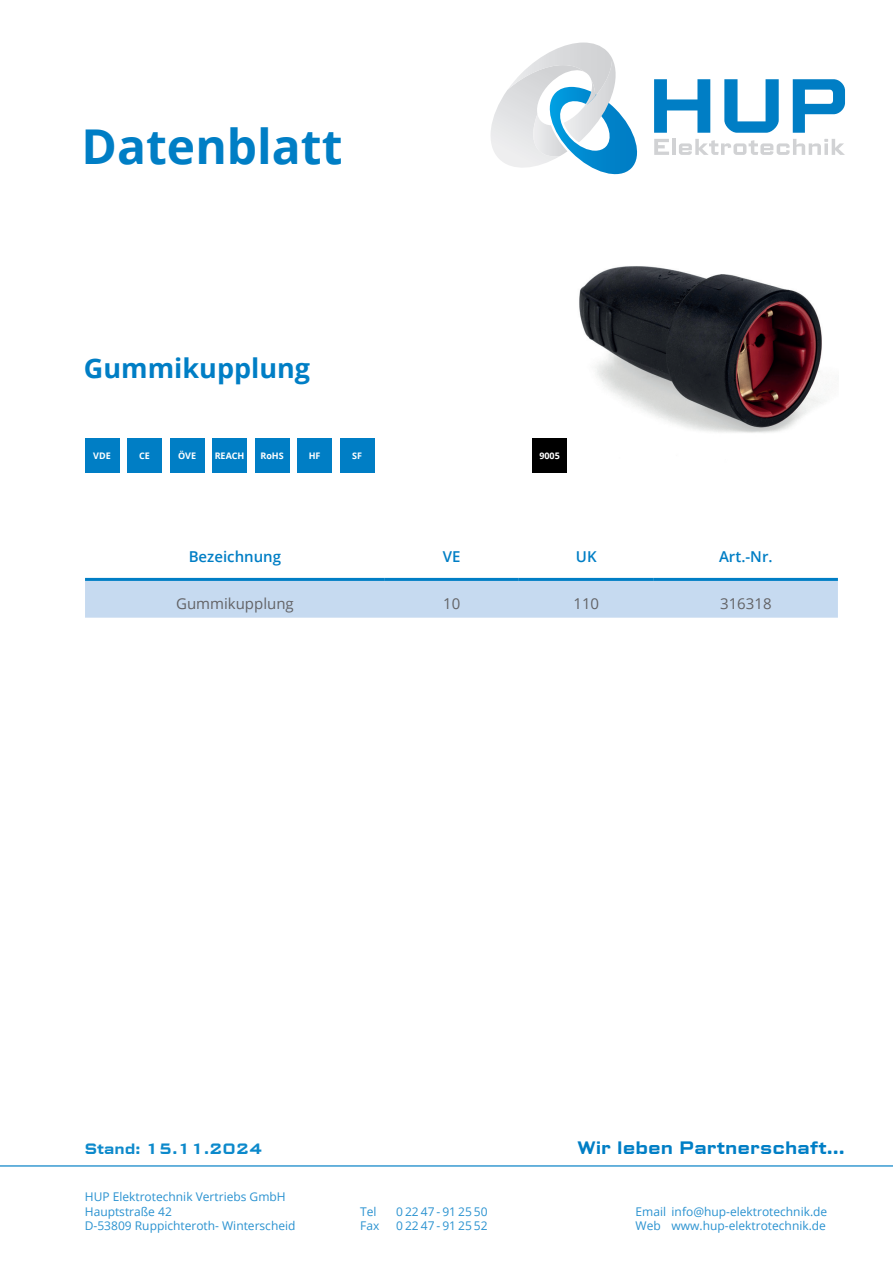
<style>
.page{position:relative;width:893px;height:1263px;background:#fff}
.page>*{position:absolute;margin:0;border:0;box-sizing:border-box;transform-origin:0 0}
.t1{font:700 48px "Open Sans";color:#007ec5}
.t2{font:700 27px "Open Sans";color:#007ec5}
.t3{font:700 18px "Bank Gothic Pro";color:#007ec5}
.t4{font:15px "Open Sans";color:#636366}
.t5{font:600 15px "Open Sans";color:#007ec5}
.t6{font:700 15px "Bank Gothic Pro";color:#0c89cb}
.t7{font:12px/14.4px "Open Sans";color:#2a92d0}
.t8{font:700 9px "Open Sans";color:#fff}
</style>
<div class="page">
<img style="left:579px;top:266px;width:246px;height:167px">
<svg style="left:0;top:1165px;width:893px;height:2px;background:#68b2dc"></svg>
<svg style="left:654px;top:79px;width:56px;height:54px"></svg>
<svg style="left:724px;top:79px;width:55px;height:54px"></svg>
<svg style="left:793px;top:79px;width:52px;height:54px"></svg>
<svg style="left:654px;top:139px;width:15px;height:16px"></svg>
<hr style="left:672px;top:139px;width:3px;height:16px;background:#d1d2d4">
<svg style="left:679px;top:139px;width:166px;height:16px"></svg>
<svg style="left:491px;top:43px;width:146px;height:132px"></svg>
<div style="left:128px;top:438px;width:34px;height:34px;background:#007ec5"></div>
<div style="left:255px;top:438px;width:34px;height:34px;background:#007ec5"></div>
<div style="left:298px;top:438px;width:34px;height:34px;background:#007ec5"></div>
<div style="left:340px;top:438px;width:34px;height:34px;background:#007ec5"></div>
<div style="left:85px;top:438px;width:34px;height:34px;background:#007ec5"></div>
<div style="left:213px;top:438px;width:34px;height:34px;background:#007ec5"></div>
<div style="left:170px;top:438px;width:34px;height:34px;background:#007ec5"></div>
<div style="left:533px;top:438px;width:34px;height:34px;background:#000"></div>
<div style="left:85px;top:577px;width:753px;height:41px;background:#c6daf0"></div>
<hr style="left:85px;top:578px;width:300px;height:3px;background:#007ec5">
<hr style="left:385px;top:578px;width:134px;height:3px;background:#007ec5">
<hr style="left:519px;top:578px;width:135px;height:3px;background:#007ec5">
<hr style="left:654px;top:578px;width:184px;height:3px;background:#007ec5">
<h1 class="t1" style="left:82px;top:112px;width:262px">Datenblatt</h1>
<h2 class="t2" style="left:84px;top:349px;width:228px">Gummikupplung</h2>
<p class="t8" style="left:93px;top:449px;width:19px">VDE</p>
<p class="t8" style="left:139px;top:449px;width:12px">CE</p>
<p class="t8" style="left:178px;top:449px;width:20px">ÖVE</p>
<p class="t8" style="left:215px;top:449px;width:31px">REACH</p>
<p class="t8" style="left:260px;top:449px;width:25px">RoHS</p>
<p class="t8" style="left:309px;top:449px;width:13px">HF</p>
<p class="t8" style="left:352px;top:449px;width:11px">SF</p>
<p class="t8" style="left:539px;top:449px;width:22px">9005</p>
<p class="t5" style="left:189px;top:546px;width:94px">Bezeichnung</p>
<p class="t5" style="left:443px;top:546px;width:19px">VE</p>
<p class="t5" style="left:576px;top:546px;width:22px">UK</p>
<p class="t5" style="left:719px;top:546px;width:55px">Art.-Nr.</p>
<p class="t4" style="left:176px;top:593px;width:119px">Gummikupplung</p>
<p class="t4" style="left:443px;top:593px;width:19px">10</p>
<p class="t4" style="left:573px;top:593px;width:27px">110</p>
<p class="t4" style="left:720px;top:593px;width:53px">316318</p>
<p class="t6" style="left:85px;top:1140px;width:179px">Stand: 15.11.2024</p>
<p class="t7" style="left:85px;top:1189px;width:212px">HUP Elektrotechnik Vertriebs GmbH<br>Hauptstraße 42<br>D-53809 Ruppichteroth- Winterscheid</p>
<p class="t7" style="left:360px;top:1204px;width:18px">Tel</p>
<p class="t7" style="left:396px;top:1204px;width:93px">0 22 47 - 91 25 50</p>
<p class="t7" style="left:360px;top:1218px;width:21px">Fax</p>
<p class="t7" style="left:396px;top:1218px;width:93px">0 22 47 - 91 25 52</p>
<h3 class="t3" style="left:577px;top:1137px;width:269px">Wir leben Partnerschaft...</h3>
<p class="t7" style="left:636px;top:1204px;width:193px">Email info@hup-elektrotechnik.de<br>Web www.hup-elektrotechnik.de</p>
</div>
